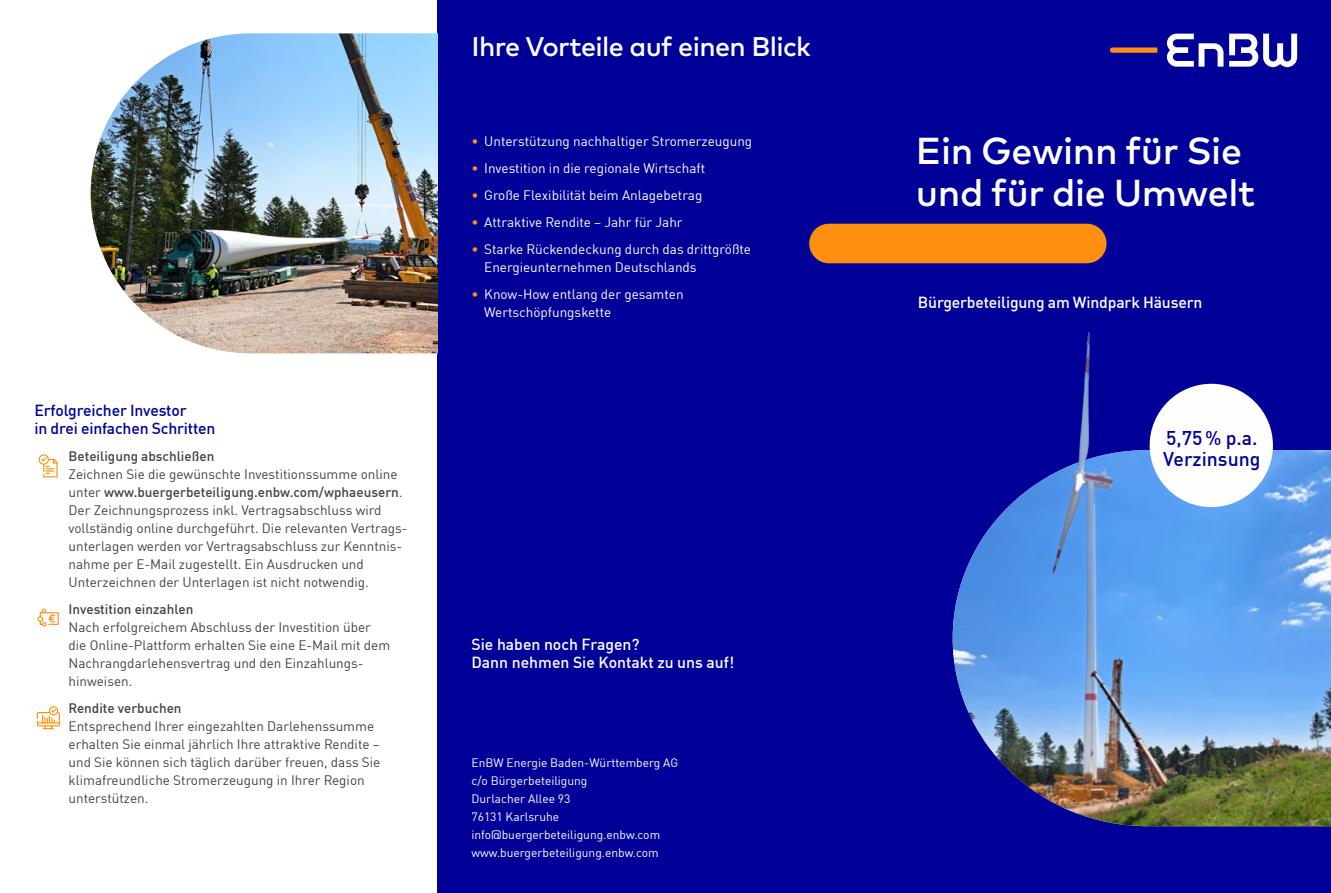
<style>
.page{position:relative;width:1331px;height:893px;background:#fff}
.page>*{position:absolute;margin:0;border:0;box-sizing:border-box;transform-origin:0 0}
.t1{font:500 37.5px/42px "Mark OT";letter-spacing:-.01em;color:#fff}
.t2{font:500 27px "Mark OT";letter-spacing:-.025em;color:#fff}
.t3{font:500 19.5px/21px "En BWDIN Pro";color:#009}
.t4{font:500 15.75px/18px "En BWDIN Pro";letter-spacing:-.01em;color:#fff}
.t5{font:500 15.75px/18px "En BWDIN Pro";letter-spacing:-.01em;color:#009}
.t6{font:13.5px/18px "En BWDIN Pro";color:#424242}
.t7{font:13.5px/18px "En BWDIN Pro";color:#fff}
.t8{font:500 13.5px "En BWDIN Pro";color:#424242}
.t9{font:12px/18px "En BWDIN Pro";color:#fff}
.s1{font-weight:500}
.s2{color:#fe8f11}
</style>
<div class="page">
<div style="left:438px;top:0;width:893px;height:893px;background:#009"></div>
<img style="left:953px;top:450px;width:378px;height:376px">
<img style="left:91px;top:33px;width:347px;height:320px">
<img style="left:1031px;top:332px;width:173px;height:134px">
<div style="left:809px;top:224px;width:297px;height:39px;background:#fe8f11;border-radius:20px"></div>
<div style="left:1150px;top:384px;width:123px;height:123px;background:#fefefe;border-radius:50%"></div>
<svg style="left:39px;top:454px;width:19px;height:23px"></svg>
<svg style="left:37px;top:609px;width:22px;height:18px"></svg>
<svg style="left:37px;top:706px;width:23px;height:23px"></svg>
<svg style="left:1110px;top:47px;width:47px;height:6px"></svg>
<svg style="left:1167px;top:34px;width:130px;height:33px"></svg>
<p class="t5" style="left:35px;top:400px;width:182px">Erfolgreicher Investor<br>in drei einfachen Schritten</p>
<p class="t8" style="left:69px;top:445px;width:147px">Beteiligung abschließen</p>
<p class="t6" style="left:69px;top:464px;width:341px">Zeichnen Sie die gewünschte Investitionssumme online unter <span class="s1">www.buergerbeteiligung.enbw.com/wphaeusern</span>.<br>Der Zeichnungsprozess inkl. Vertragsabschluss wird vollständig online durchgeführt. Die relevanten Vertrags&shy;unterlagen werden vor Vertragsabschluss zur Kenntnis&shy;nahme per E-Mail zugestellt. Ein Ausdrucken und Unterzeichnen der Unterlagen ist nicht notwendig.</p>
<p class="t8" style="left:69px;top:598px;width:126px">Investition einzahlen</p>
<p class="t6" style="left:69px;top:617px;width:323px">Nach erfolgreichem Abschluss der Investition über die Online-Plattform erhalten Sie eine E-Mail mit dem Nachrangdarlehensvertrag und den Einzahlungs&shy;hinweisen.</p>
<p class="t8" style="left:69px;top:697px;width:115px">Rendite verbuchen</p>
<p class="t6" style="left:69px;top:716px;width:313px">Entsprechend Ihrer eingezahlten Darlehenssumme erhalten Sie einmal jährlich Ihre attraktive Rendite – und Sie können sich täglich darüber freuen, dass Sie klimafreundliche Stromerzeugung in Ihrer Region unterstützen.</p>
<h2 class="t2" style="left:471px;top:29px;width:341px">Ihre Vorteile auf einen Blick</h2>
<p class="t7" style="left:471px;top:131px;width:282px"><span class="s2">•</span> Unterstützung nachhaltiger Stromerzeugung</p>
<p class="t7" style="left:471px;top:158px;width:235px"><span class="s2">•</span> Investition in die regionale Wirtschaft</p>
<p class="t7" style="left:471px;top:185px;width:232px"><span class="s2">•</span> Große Flexibilität beim Anlagebetrag</p>
<p class="t7" style="left:471px;top:212px;width:213px"><span class="s2">•</span> Attraktive Rendite – Jahr für Jahr</p>
<p class="t7" style="left:484px;top:239px;width:268px;text-indent:-13px"><span class="s2">•</span> Starke Rückendeckung durch das drittgrößte<br>Energieunternehmen Deutschlands</p>
<p class="t7" style="left:484px;top:284px;width:201px;text-indent:-13px"><span class="s2">•</span> Know-How entlang der gesamten<br>Wertschöpfungskette</p>
<p class="t4" style="left:471px;top:634px;width:264px">Sie haben noch Fragen?<br>Dann nehmen Sie Kontakt zu uns auf!</p>
<p class="t9" style="left:471px;top:753px;width:208px">EnBW Energie Baden-Württemberg AG c/o Bürgerbeteiligung<br>Durlacher Allee 93<br>76131 Karlsruhe info@buergerbeteiligung.enbw.com www.buergerbeteiligung.enbw.com</p>
<h1 class="t1" style="left:916px;top:129px;width:341px">Ein Gewinn für Sie und für die Umwelt</h1>
<p class="t4" style="left:918px;top:292px;width:286px">Bürgerbeteiligung am Windpark Häusern</p>
<h3 class="t3" style="left:1163px;top:425px;width:99px">5,75% p.a.<br>Verzinsung</h3>
</div>
